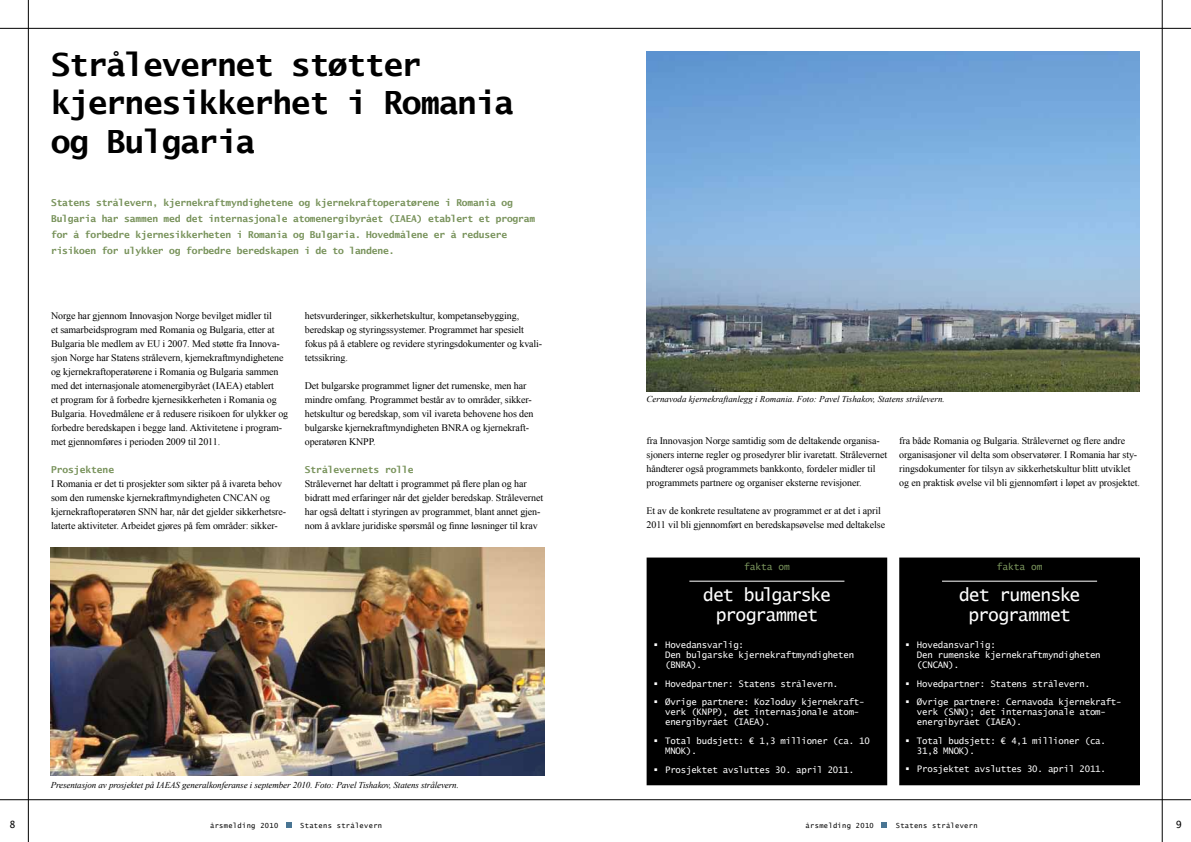
<style>
.page{position:relative;width:1191px;height:842px;background:#fff}
.page>*{position:absolute;margin:0;border:0;box-sizing:border-box;transform-origin:0 0}
.t1{font:700 32px/38.4px "Lucida Sans Typewriter";letter-spacing:-.025em;color:#000}
.t2{font:18px/20px "Lucida Sans Typewriter";letter-spacing:-.055em;color:#fff;text-align:center}
.t3{font:10px/14px "Times New Roman";letter-spacing:-.01em;color:#000}
.t4{font:10px "Lucida Sans Typewriter";color:#000}
.t5{font:700 9.5px/16px "Lucida Sans Typewriter";letter-spacing:-.01em;color:#79935c}
.t6{font:9.5px "Lucida Sans Typewriter";color:#79935c}
.t7{font:9px/10px "Lucida Sans Typewriter";letter-spacing:-.02em;color:#fff}
.t8{font:italic 9px "Times New Roman";letter-spacing:-.01em;color:#000}
.t9{font:7px "Lucida Sans Typewriter";letter-spacing:.05em;color:#000}
</style>
<div class="page">
<svg style="left:286px;top:822px;width:6px;height:6px"></svg>
<svg style="left:881px;top:822px;width:6px;height:6px"></svg>
<hr style="left:0;top:28px;width:1191px;height:1px;background:#000">
<hr style="left:0;top:799px;width:1191px;height:1px;background:#000">
<hr style="left:28px;top:0;width:1px;height:842px;background:#000">
<hr style="left:1161px;top:0;width:1px;height:842px;background:#000">
<img style="left:646px;top:51px;width:494px;height:340px">
<img style="left:51px;top:547px;width:493px;height:228px">
<div style="left:647px;top:558px;width:239px;height:227px;background:#000"></div>
<div style="left:646px;top:557px;width:241px;height:228px;border:1px solid #000"></div>
<hr style="left:689px;top:581px;width:155px;height:1px;background:#fff">
<div style="left:899px;top:558px;width:240px;height:227px;background:#000"></div>
<div style="left:899px;top:557px;width:240px;height:228px;border:1px solid #000"></div>
<hr style="left:942px;top:581px;width:155px;height:1px;background:#fff">
<h1 class="t1" style="left:51px;top:45px;width:464px">Strålevernet støtter kjernesikkerhet i Romania og Bulgaria</h1>
<p class="t5" style="left:51px;top:194px;width:486px">Statens strålevern, kjernekraftmyndighetene og kjernekraftoperatørene i Romania og Bulgaria har sammen med det internasjonale atomenergibyrået (IAEA) etablert et program for å forbedre kjernesikkerheten i Romania og Bulgaria. Hovedmålene er å redusere risikoen for ulykker og forbedre beredskapen i de to landene.</p>
<p class="t3" style="left:51px;top:308px;width:239px">Norge har gjennom Innovasjon Norge bevilget midler til<br>et samarbeidsprogram med Romania og Bulgaria, etter at Bulgaria ble medlem av EU i 2007. Med støtte fra Innova&shy;sjon Norge har Statens strålevern, kjernekraftmyndighetene og kjernekraftoperatørene i Romania og Bulgaria sammen med det internasjonale atomenergibyrået (IAEA) etablert<br>et program for å forbedre kjernesikkerheten i Romania og Bulgaria. Hovedmålene er å redusere risikoen for ulykker og forbedre beredskapen i begge land. Aktivitetene i program&shy;met gjennomføres i perioden 2009 til 2011.</p>
<p class="t5" style="left:51px;top:461px;width:65px">Prosjektene</p>
<p class="t3" style="left:51px;top:476px;width:237px">I Romania er det ti prosjekter som sikter på å ivareta behov som den rumenske kjernekraftmyndigheten CNCAN og kjernekraftoperatøren SNN har, når det gjelder sikkerhetsre&shy;laterte aktiviteter. Arbeidet gjøres på fem områder: sikker-</p>
<p class="t3" style="left:305px;top:308px;width:239px">hetsvurderinger, sikkerhetskultur, kompetansebygging, beredskap og styringssystemer. Programmet har spesielt fokus på å etablere og revidere styringsdokumenter og kvali&shy;tetssikring.</p>
<p class="t3" style="left:305px;top:378px;width:230px">Det bulgarske programmet ligner det rumenske, men har mindre omfang. Programmet består av to områder, sikker&shy;hetskultur og beredskap, som vil ivareta behovene hos den bulgarske kjernekraftmyndigheten BNRA og kjernekraft&shy;operatøren KNPP.</p>
<p class="t5" style="left:305px;top:461px;width:110px">Strålevernets rolle</p>
<p class="t3" style="left:305px;top:476px;width:240px">Strålevernet har deltatt i programmet på flere plan og har bidratt med erfaringer når det gjelder beredskap. Strålevernet har også deltatt i styringen av programmet, blant annet gjen&shy;nom å avklare juridiske spørsmål og finne løsninger til krav</p>
<p class="t8" style="left:51px;top:778px;width:410px">Presentasjon av prosjektet på IAEAS generalkonferanse i september 2010. Foto: Pavel Tishakov, Statens strålevern.</p>
<p class="t8" style="left:646px;top:393px;width:300px">Cernavoda kjernekraftanlegg i Romania. Foto: Pavel Tishakov, Statens strålevern.</p>
<p class="t3" style="left:646px;top:433px;width:242px">fra Innovasjon Norge samtidig som de deltakende organisa&shy;sjoners interne regler og prosedyrer blir ivaretatt. Strålevernet håndterer også programmets bankkonto, fordeler midler til programmets partnere og organiser eksterne revisjoner.</p>
<p class="t3" style="left:646px;top:503px;width:240px">Et av de konkrete resultatene av programmet er at det i april<br>2011 vil bli gjennomført en beredskapsøvelse med deltakelse</p>
<p class="t3" style="left:899px;top:433px;width:242px">fra både Romania og Bulgaria. Strålevernet og flere andre organisasjoner vil delta som observatører. I Romania har sty&shy;ringsdokumenter for tilsyn av sikkerhetskultur blitt utviklet og en praktisk øvelse vil bli gjennomført i løpet av prosjektet.</p>
<p class="t6" style="left:744px;top:562px;width:47px">fakta om</p>
<p class="t6" style="left:996px;top:562px;width:47px">fakta om</p>
<h2 class="t2" style="left:703px;top:584px;width:129px">det bulgarske programmet</h2>
<h2 class="t2" style="left:958px;top:584px;width:123px">det rumenske programmet</h2>
<p class="t7" style="left:665px;top:640px;width:190px">Hovedansvarlig:<br>Den bulgarske kjernekraftmyndigheten (BNRA).</p>
<p class="t7" style="left:665px;top:674px;width:201px;line-height:18.5px">Hovedpartner: Statens strålevern.<br>Øvrige partnere: Kozloduy kjernekraft-</p>
<p class="t7" style="left:665px;top:707px;width:196px">verk (KNPP), det internasjonale atom&shy;energibyrået (IAEA).</p>
<p class="t7" style="left:665px;top:736px;width:206px">Total budsjett: € 1,3 millioner (ca. 10<br>MNOK).</p>
<p class="t7" style="left:665px;top:765px;width:190px">Prosjektet avsluttes 30. april 2011.</p>
<p class="t7" style="left:917px;top:640px;width:185px">Hovedansvarlig:<br>Den rumenske kjernekraftmyndigheten (CNCAN).</p>
<p class="t7" style="left:917px;top:674px;width:206px;line-height:18.5px">Hovedpartner: Statens strålevern.<br>Øvrige partnere: Cernavoda kjernekraft-</p>
<p class="t7" style="left:917px;top:707px;width:190px">verk (SNN); det internasjonale atom&shy;energibyrået (IAEA).</p>
<p class="t7" style="left:917px;top:736px;width:190px">Total budsjett: € 4,1 millioner (ca.<br>31,8 MNOK).</p>
<p class="t7" style="left:917px;top:764px;width:190px">Prosjektet avsluttes 30. april 2011.</p>
<p class="t4" style="left:10px;top:818px;width:8px">8</p>
<p class="t9" style="left:210px;top:821px;width:70px">årsmelding 2010</p>
<p class="t9" style="left:300px;top:821px;width:83px">Statens strålevern</p>
<p class="t9" style="left:805px;top:821px;width:70px">årsmelding 2010</p>
<p class="t9" style="left:895px;top:821px;width:83px">Statens strålevern</p>
<p class="t4" style="left:1175px;top:818px;width:8px">9</p>
</div>
